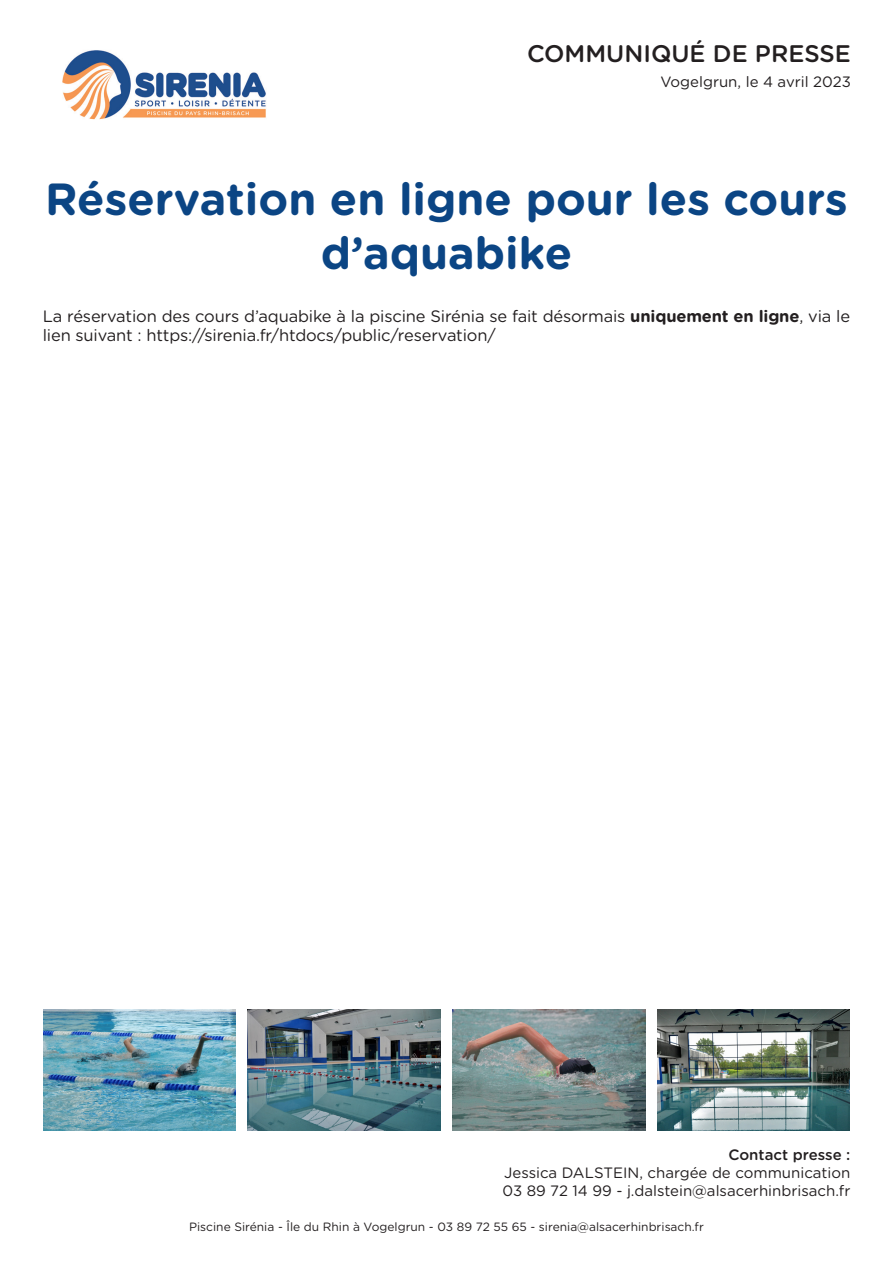
<style>
.page{position:relative;width:893px;height:1263px;background:#fff}
.page>*{position:absolute;margin:0;border:0;box-sizing:border-box;transform-origin:0 0}
.t1{font:700 45px/54px "Gotham Rounded";color:#0b4584;text-align:center}
.t2{font:500 24px "Gotham Rounded";color:#231f20}
.t3{font:16.5px/19.8px "Gotham Rounded";letter-spacing:-.01em;color:#231f20}
.t4{font:15px "Gotham Rounded";color:#231f20}
.t5{font:500 15px "Gotham Rounded";color:#231f20}
.t6{font:12px "Gotham Rounded";color:#231f20}
.s1{font-weight:700}
</style>
<div class="page">
<img style="left:62px;top:50px;width:204px;height:70px">
<img style="left:43px;top:1009px;width:193px;height:122px">
<img style="left:248px;top:1009px;width:193px;height:122px">
<img style="left:453px;top:1009px;width:192px;height:122px">
<img style="left:657px;top:1009px;width:193px;height:122px">
<p class="t2" style="left:527px;top:36px;width:325px">COMMUNIQUÉ DE PRESSE</p>
<p class="t4" style="left:660px;top:71px;width:192px">Vogelgrun, le 4 avril 2023</p>
<p class="t1" style="left:45px;top:170px;width:804px">Réservation en ligne pour les cours d’aquabike</p>
<p class="t3" style="left:43px;top:305px;width:809px">La réservation des cours d’aquabike à la piscine Sirénia se fait désormais <span class="s1">uniquement en ligne</span>, via le lien suivant : https://sirenia.fr/htdocs/public/reservation/</p>
<p class="t5" style="left:728px;top:1144px;width:123px">Contact presse :</p>
<p class="t4" style="left:504px;top:1162px;width:348px">Jessica DALSTEIN, chargée de communication</p>
<p class="t4" style="left:502px;top:1180px;width:349px">03 89 72 14 99 - j.dalstein@alsacerhinbrisach.fr</p>
<p class="t6" style="left:189px;top:1218px;width:516px">Piscine Sirénia - Île du Rhin à Vogelgrun - 03 89 72 55 65 - sirenia@alsacerhinbrisach.fr</p>
</div>
